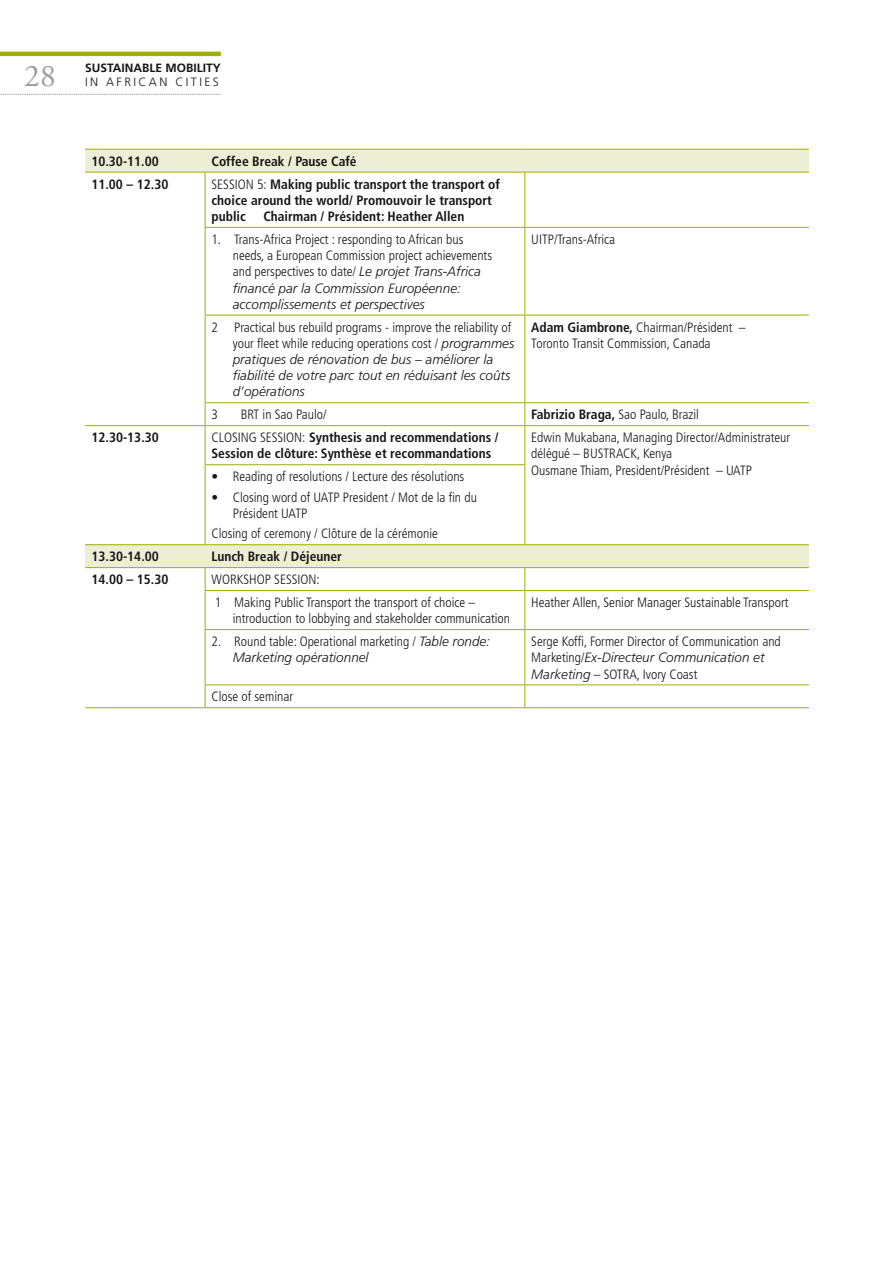
<style>
.page{position:relative;width:893px;height:1263px;background:#fff}
.page>*{position:absolute;margin:0;border:0;box-sizing:border-box;transform-origin:0 0}
.t1{font:31.5px "Adobe Garamond Pro";color:#9c9ea0}
.t2{font:300 condensed 13.5px/16.2px "Frutiger LT Std";color:#181419}
.t3{font:700 condensed 13.5px/16.2px "Frutiger LT Std";color:#181419}
.t4{font:italic 300 13.5px/16.2px "Frutiger LT Std";color:#181419}
.t5{font:700 12px "Frutiger LT Std";color:#181419}
.t6{font:300 12px "Frutiger LT Std";letter-spacing:.2em;color:#181419}
.s1{font-weight:300}
.s2{font-style:italic;font-stretch:normal}
.s3{font-style:normal;font-stretch:condensed}
.s4{font-weight:700}
</style>
<div class="page">
<svg style="left:0;top:94px;width:221px;height:1px"></svg>
<hr style="left:0;top:52px;width:221px;height:4px;background:#9eaf00">
<svg style="left:85px;top:150px;width:724px;height:417px"></svg>
<hr style="left:85px;top:149px;width:120px;height:1px;background:#9eaf00">
<hr style="left:205px;top:149px;width:320px;height:1px;background:#9eaf00">
<hr style="left:525px;top:149px;width:284px;height:1px;background:#9eaf00">
<hr style="left:85px;top:172px;width:120px;height:1px;background:#9eaf00">
<hr style="left:205px;top:172px;width:320px;height:1px;background:#9eaf00">
<hr style="left:205px;top:172px;width:1px;height:55px;background:#9eaf00">
<hr style="left:525px;top:172px;width:284px;height:1px;background:#9eaf00">
<hr style="left:524px;top:172px;width:1px;height:55px;background:#9eaf00">
<hr style="left:205px;top:227px;width:320px;height:1px;background:#9eaf00">
<hr style="left:205px;top:228px;width:1px;height:87px;background:#9eaf00">
<hr style="left:525px;top:227px;width:284px;height:1px;background:#9eaf00">
<hr style="left:524px;top:228px;width:1px;height:87px;background:#9eaf00">
<hr style="left:205px;top:315px;width:320px;height:1px;background:#9eaf00">
<hr style="left:205px;top:315px;width:1px;height:87px;background:#9eaf00">
<hr style="left:525px;top:315px;width:284px;height:1px;background:#9eaf00">
<hr style="left:524px;top:315px;width:1px;height:87px;background:#9eaf00">
<hr style="left:205px;top:402px;width:320px;height:1px;background:#9eaf00">
<svg style="left:205px;top:403px;width:1px;height:22px"></svg>
<hr style="left:525px;top:402px;width:284px;height:1px;background:#9eaf00">
<svg style="left:524px;top:403px;width:1px;height:22px"></svg>
<hr style="left:85px;top:425px;width:120px;height:1px;background:#9eaf00">
<hr style="left:205px;top:425px;width:320px;height:1px;background:#9eaf00">
<hr style="left:205px;top:426px;width:1px;height:38px;background:#9eaf00">
<hr style="left:525px;top:425px;width:284px;height:1px;background:#9eaf00">
<hr style="left:524px;top:426px;width:1px;height:38px;background:#9eaf00">
<hr style="left:205px;top:464px;width:320px;height:1px;background:#9eaf00">
<hr style="left:205px;top:465px;width:1px;height:79px;background:#9eaf00">
<hr style="left:524px;top:465px;width:1px;height:79px;background:#9eaf00">
<hr style="left:85px;top:544px;width:120px;height:1px;background:#9eaf00">
<hr style="left:205px;top:544px;width:320px;height:1px;background:#9eaf00">
<hr style="left:525px;top:544px;width:284px;height:1px;background:#9eaf00">
<hr style="left:85px;top:567px;width:120px;height:1px;background:#9eaf00">
<hr style="left:205px;top:567px;width:320px;height:1px;background:#9eaf00">
<svg style="left:205px;top:568px;width:1px;height:22px"></svg>
<hr style="left:525px;top:567px;width:284px;height:1px;background:#9eaf00">
<svg style="left:524px;top:568px;width:1px;height:22px"></svg>
<hr style="left:205px;top:590px;width:320px;height:1px;background:#9eaf00">
<hr style="left:205px;top:591px;width:1px;height:38px;background:#9eaf00">
<hr style="left:525px;top:590px;width:284px;height:1px;background:#9eaf00">
<hr style="left:524px;top:591px;width:1px;height:38px;background:#9eaf00">
<hr style="left:205px;top:629px;width:320px;height:1px;background:#9eaf00">
<hr style="left:205px;top:630px;width:1px;height:54px;background:#9eaf00">
<hr style="left:525px;top:629px;width:284px;height:1px;background:#9eaf00">
<hr style="left:524px;top:630px;width:1px;height:54px;background:#9eaf00">
<hr style="left:205px;top:684px;width:320px;height:1px;background:#9eaf00">
<svg style="left:205px;top:685px;width:1px;height:22px"></svg>
<hr style="left:525px;top:684px;width:284px;height:1px;background:#9eaf00">
<svg style="left:524px;top:685px;width:1px;height:22px"></svg>
<hr style="left:85px;top:707px;width:120px;height:1px;background:#9eaf00">
<hr style="left:205px;top:707px;width:320px;height:1px;background:#9eaf00">
<hr style="left:525px;top:707px;width:284px;height:1px;background:#9eaf00">
<h1 class="t1" style="left:24px;top:57px;width:33px">28</h1>
<p class="t5" style="left:85px;top:60px;width:137px">SUSTAINABLE MOBILITY</p>
<p class="t6" style="left:85px;top:75px;width:135px">IN AFRICA N C ITIES</p>
<p class="t3" style="left:91px;top:153px;width:69px">10.30-11.00</p>
<p class="t3" style="left:211px;top:153px;width:147px">Coffee Break / Pause Café</p>
<p class="t3" style="left:91px;top:176px;width:78px">11.00 – 12.30</p>
<p class="t3" style="left:211px;top:176px;width:290px"><span class="s1">SESSIO N 5:</span> Making public transport the transport of choice around the world/ Promouvoir le transport public</p>
<p class="t3" style="left:263px;top:208px;width:203px">Chairman / Président: Heather Allen</p>
<p class="t2" style="left:233px;top:231px;width:261px;text-indent:-21px">1. Trans-Africa Project : responding to African bus needs, a European Commission project achievements and perspectives to date/ <span class="s2">Le projet Trans-Africa financé par la Commission Européenne: accomplissements et perspectives</span></p>
<p class="t2" style="left:531px;top:231px;width:85px">UI TP/Trans-Africa</p>
<p class="t4" style="left:233px;top:319px;width:283px;text-indent:-21px"><span class="s3">2 Practical bus rebuild programs - improve the reliability of your fleet while reducing operations cost /</span> programmes pratiques de rénovation de bus – améliorer la fiabilité de votre parc tout en réduisant les coûts d’opérations</p>
<p class="t2" style="left:531px;top:319px;width:216px"><span class="s4">Adam Giambrone,</span> Chairman/Président –<br>Toronto Transit Commission, Canada</p>
<p class="t2" style="left:212px;top:407px;width:8px">3</p>
<p class="t2" style="left:241px;top:407px;width:87px">BRT in Sao Paulo/</p>
<p class="t2" style="left:531px;top:407px;width:169px"><span class="s4">Fabrizio Braga,</span> Sao Paulo, Brazil</p>
<p class="t3" style="left:91px;top:429px;width:69px">12.30-13.30</p>
<p class="t3" style="left:212px;top:429px;width:288px"><span class="s1">Closin g sess ion :</span> Synthesis and recommendations /<br>Session de clôture: Synthèse et recommandations</p>
<p class="t2" style="left:531px;top:430px;width:260px">Edwin Mukabana, Managing Director/Administrateur délégué – BU STRACK, Kenya<br>Ousmane Thiam, President/Président – UATP</p>
<p class="t2" style="left:212px;top:469px;width:254px">• Reading of resolutions / Lecture des résolutions</p>
<p class="t2" style="left:233px;top:489px;width:246px;text-indent:-21px">• Closing word of UATP President / Mot de la fin du<br>Président UATP</p>
<p class="t2" style="left:212px;top:526px;width:228px">Closing of ceremony / Clôture de la cérémonie</p>
<p class="t3" style="left:91px;top:548px;width:69px">13.30-14.00</p>
<p class="t3" style="left:212px;top:548px;width:132px">Lunch Break / Déjeuner</p>
<p class="t3" style="left:91px;top:571px;width:78px">14.00 – 15.30</p>
<p class="t2" style="left:212px;top:568px;width:265px;line-height:23px">Workshop session :<br>1 Making Public Transport the transport of choice –</p>
<p class="t2" style="left:233px;top:611px;width:279px">introduction to lobbying and stakeholder communication</p>
<p class="t2" style="left:531px;top:594px;width:259px">Heather Allen, Senior Manager Sustainable Transport</p>
<p class="t2" style="left:233px;top:633px;width:259px;text-indent:-21px">2. Round table: Operational marketing / <span class="s2">Table ronde:<br>Marketing opérationnel</span></p>
<p class="t2" style="left:531px;top:633px;width:251px">Serge Koffi, Former Director of Communication and<br>Marketing/<span class="s2">Ex-Directeur Communication et<br>Marketing</span> – SOTRA, I vory Coast</p>
<p class="t2" style="left:212px;top:689px;width:83px">Close of seminar</p>
</div>
